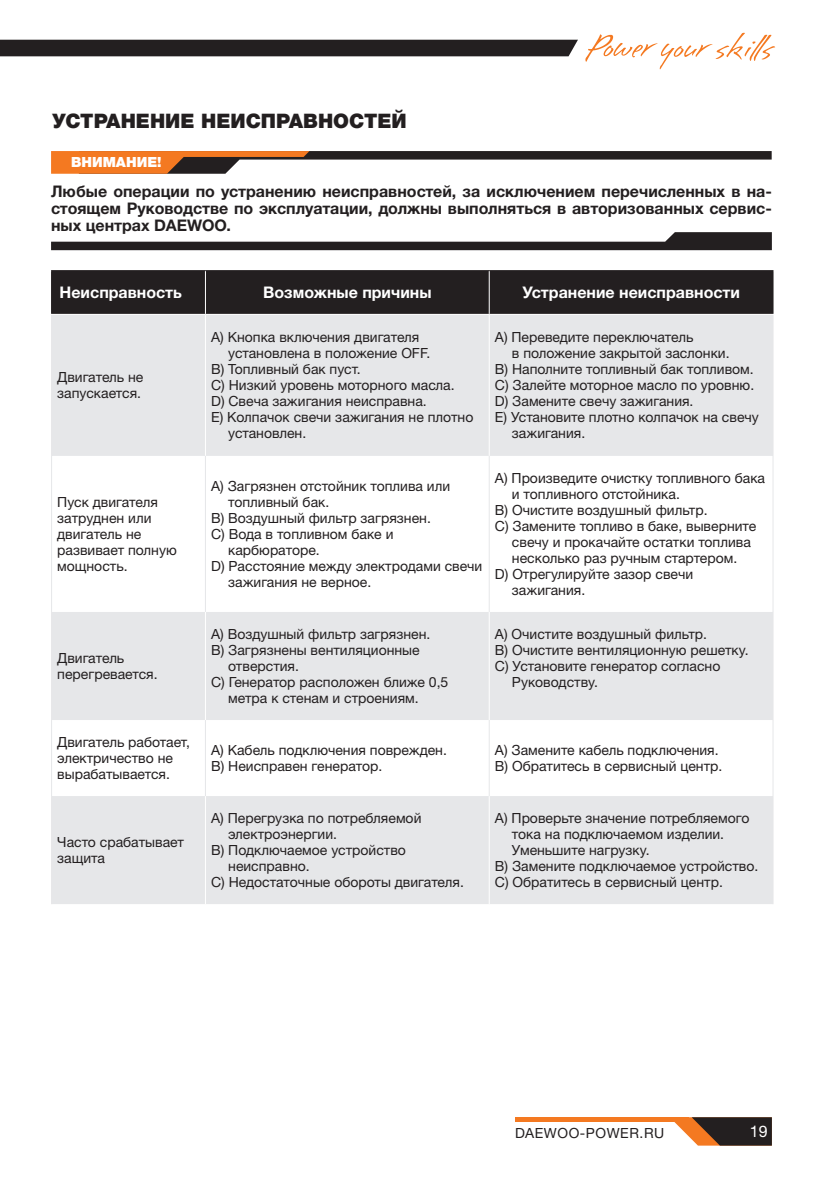
<style>
.page{position:relative;width:840px;height:1191px;background:#fff}
.page>*{position:absolute;margin:0;border:0;box-sizing:border-box;transform-origin:0 0}
.t1{font:900 20px "Helvetica Neue LTW1 G";color:#231f20}
.t2{font:700 16px/17px "Helvetica Neue LTW1 G";color:#231f20;text-align:justify}
.t3{font:700 16px "Helvetica Neue LTW1 G";color:#fff}
.t4{font:16px "Helvetica Neue LTW1 G";color:#fff}
.t5{font:14px/16px "Helvetica Neue LTW1 G";color:#231f20}
.t6{font:14px "Helvetica Neue LTW1 G";letter-spacing:.04em;color:#231f20}
.t7{font:900 14px "Helvetica Neue LTW1 G";color:#fff}
</style>
<div class="page">
<svg style="left:674px;top:1117px;width:97px;height:28px;background:#654937"></svg>
<svg style="left:585px;top:33px;width:189px;height:36px"></svg>
<div style="left:514px;top:1117px;width:174px;height:5px;background:#f47921"></div>
<div style="left:0;top:40px;width:577px;height:16px;background:#231f20"></div>
<div style="left:52px;top:271px;width:720px;height:43px;background:#231f20"></div>
<svg style="left:52px;top:315px;width:720px;height:589px;fill:#e6e7e9"></svg>
<hr style="left:51px;top:270px;width:154px;height:1px;background:#231f20">
<hr style="left:51px;top:271px;width:1px;height:43px;background:#231f20">
<hr style="left:205px;top:270px;width:284px;height:1px;background:#231f20">
<hr style="left:489px;top:270px;width:284px;height:1px;background:#231f20">
<hr style="left:772px;top:271px;width:1px;height:43px;background:#231f20">
<hr style="left:205px;top:271px;width:1px;height:43px;background:#fff">
<hr style="left:488px;top:271px;width:1px;height:43px;background:#fff">
<hr style="left:205px;top:315px;width:1px;height:141px;background:#fff">
<hr style="left:488px;top:315px;width:1px;height:141px;background:#fff">
<hr style="left:205px;top:612px;width:1px;height:108px;background:#fff">
<hr style="left:488px;top:612px;width:1px;height:108px;background:#fff">
<hr style="left:205px;top:796px;width:1px;height:108px;background:#fff">
<hr style="left:488px;top:796px;width:1px;height:108px;background:#fff">
<hr style="left:51px;top:315px;width:1px;height:141px;background:#e6e7e9">
<hr style="left:772px;top:315px;width:1px;height:141px;background:#e6e7e9">
<hr style="left:51px;top:456px;width:1px;height:156px;background:#e6e7e9">
<hr style="left:772px;top:456px;width:1px;height:156px;background:#e6e7e9">
<hr style="left:51px;top:612px;width:1px;height:108px;background:#e6e7e9">
<hr style="left:772px;top:612px;width:1px;height:108px;background:#e6e7e9">
<hr style="left:51px;top:720px;width:1px;height:76px;background:#e6e7e9">
<hr style="left:772px;top:720px;width:1px;height:76px;background:#e6e7e9">
<hr style="left:51px;top:796px;width:1px;height:108px;background:#e6e7e9">
<hr style="left:772px;top:796px;width:1px;height:108px;background:#e6e7e9">
<hr style="left:205px;top:456px;width:1px;height:156px;background:#e6e7e9">
<hr style="left:488px;top:456px;width:1px;height:156px;background:#e6e7e9">
<hr style="left:205px;top:720px;width:1px;height:76px;background:#e6e7e9">
<hr style="left:488px;top:720px;width:1px;height:76px;background:#e6e7e9">
<svg style="left:51px;top:151px;width:720px;height:23px"></svg>
<svg style="left:51px;top:232px;width:720px;height:18px"></svg>
<h1 class="t1" style="left:52px;top:108px;width:355px">УСТРАНЕНИЕ НЕИСПРАВНОСТЕЙ</h1>
<p class="t7" style="left:71px;top:153px;width:92px">ВНИМАНИЕ!</p>
<p class="t2" style="left:51px;top:183px;width:722px">Любые операции по устранению неисправностей, за исключением перечисленных в на&shy;стоящем Руководстве по эксплуатации, должны выполняться в авторизованных сервис&shy;ных центрах DAEWOO.</p>
<p class="t3" style="left:60px;top:283px;width:124px">Неисправность</p>
<p class="t3" style="left:263px;top:283px;width:170px">Возможные причины</p>
<p class="t3" style="left:522px;top:283px;width:219px">Устранение неисправности</p>
<p class="t5" style="left:57px;top:369px;width:88px">Двигатель не запускается.</p>
<p class="t5" style="left:57px;top:494px;width:121px">Пуск двигателя затруднен или двигатель не развивает полную мощность.</p>
<p class="t5" style="left:57px;top:650px;width:102px">Двигатель перегревается.</p>
<p class="t5" style="left:211px;top:329px;width:210px">А) Кнопка включения двигателя</p>
<p class="t5" style="left:228px;top:345px;width:204px">установлена в положение OFF.</p>
<p class="t5" style="left:211px;top:361px;width:151px">B) Топливный бак пуст.</p>
<p class="t5" style="left:211px;top:377px;width:245px">C) Низкий уровень моторного масла.</p>
<p class="t5" style="left:211px;top:393px;width:217px">D) Свеча зажигания неисправна.</p>
<p class="t5" style="left:211px;top:409px;width:263px">E) Колпачок свечи зажигания не плотно</p>
<p class="t5" style="left:228px;top:425px;width:80px">установлен.</p>
<p class="t5" style="left:211px;top:478px;width:240px">А) Загрязнен отстойник топлива или</p>
<p class="t5" style="left:228px;top:494px;width:103px">топливный бак.</p>
<p class="t5" style="left:211px;top:510px;width:221px">B) Воздушный фильтр загрязнен.</p>
<p class="t5" style="left:211px;top:526px;width:184px">С) Вода в топливном баке и</p>
<p class="t5" style="left:228px;top:542px;width:93px">карбюраторе.</p>
<p class="t5" style="left:211px;top:558px;width:272px">D) Расстояние между электродами свечи</p>
<p class="t5" style="left:228px;top:574px;width:144px">зажигания не верное.</p>
<p class="t5" style="left:494px;top:329px;width:200px">А) Переведите переключатель</p>
<p class="t5" style="left:511px;top:345px;width:219px">в положение закрытой заслонки.</p>
<p class="t5" style="left:494px;top:361px;width:260px">B) Наполните топливный бак топливом.</p>
<p class="t5" style="left:494px;top:377px;width:261px">C) Залейте моторное масло по уровню.</p>
<p class="t5" style="left:494px;top:393px;width:200px">D) Замените свечу зажигания.</p>
<p class="t5" style="left:494px;top:409px;width:265px">E) Установите плотно колпачок на свечу</p>
<p class="t5" style="left:511px;top:425px;width:75px">зажигания.</p>
<p class="t5" style="left:494px;top:470px;width:271px">А) Произведите очистку топливного бака</p>
<p class="t5" style="left:511px;top:486px;width:169px">и топливного отстойника.</p>
<p class="t5" style="left:494px;top:502px;width:214px">В) Очистите воздушный фильтр.</p>
<p class="t5" style="left:494px;top:518px;width:263px">С) Замените топливо в баке, выверните</p>
<p class="t5" style="left:511px;top:534px;width:240px">свечу и прокачайте остатки топлива</p>
<p class="t5" style="left:511px;top:550px;width:227px">несколько раз ручным стартером.</p>
<p class="t5" style="left:494px;top:566px;width:200px">D) Отрегулируйте зазор свечи</p>
<p class="t5" style="left:511px;top:582px;width:75px">зажигания.</p>
<p class="t5" style="left:211px;top:626px;width:220px">А) Воздушный фильтр загрязнен.</p>
<p class="t5" style="left:211px;top:642px;width:210px">В) Загрязнены вентиляционные</p>
<p class="t5" style="left:228px;top:658px;width:72px">отверстия.</p>
<p class="t5" style="left:211px;top:674px;width:238px">С) Генератор расположен ближе 0,5</p>
<p class="t5" style="left:228px;top:690px;width:192px">метра к стенам и строениям.</p>
<p class="t5" style="left:494px;top:626px;width:213px">А) Очистите воздушный фильтр.</p>
<p class="t5" style="left:494px;top:642px;width:255px">В) Очистите вентиляционную решетку.</p>
<p class="t5" style="left:494px;top:658px;width:227px">С) Установите генератор согласно</p>
<p class="t5" style="left:511px;top:674px;width:88px">Руководству.</p>
<p class="t5" style="left:57px;top:734px;width:134px">Двигатель работает, электричество не вырабатывается.</p>
<p class="t5" style="left:211px;top:742px;width:237px">А) Кабель подключения поврежден.<br>B) Неисправен генератор.</p>
<p class="t5" style="left:494px;top:742px;width:229px">А) Замените кабель подключения.<br>B) Обратитесь в сервисный центр.</p>
<p class="t5" style="left:57px;top:834px;width:128px">Часто срабатывает защита</p>
<p class="t5" style="left:211px;top:810px;width:212px">A) Перегрузка по потребляемой</p>
<p class="t5" style="left:228px;top:826px;width:110px">электроэнергии.</p>
<p class="t5" style="left:211px;top:842px;width:196px">B) Подключаемое устройство</p>
<p class="t5" style="left:228px;top:858px;width:83px">неисправно.</p>
<p class="t5" style="left:211px;top:874px;width:254px">С) Недостаточные обороты двигателя.</p>
<p class="t5" style="left:494px;top:810px;width:256px">А) Проверьте значение потребляемого</p>
<p class="t5" style="left:511px;top:826px;width:213px">тока на подключаемом изделии.</p>
<p class="t5" style="left:511px;top:842px;width:139px">Уменьшите нагрузку.</p>
<p class="t5" style="left:494px;top:858px;width:265px">В) Замените подключаемое устройство.</p>
<p class="t5" style="left:494px;top:874px;width:229px">С) Обратитесь в сервисный центр.</p>
<p class="t6" style="left:514px;top:1124px;width:151px">DAEWOO-POWER.RU</p>
<p class="t4" style="left:749px;top:1121px;width:19px">19</p>
</div>
